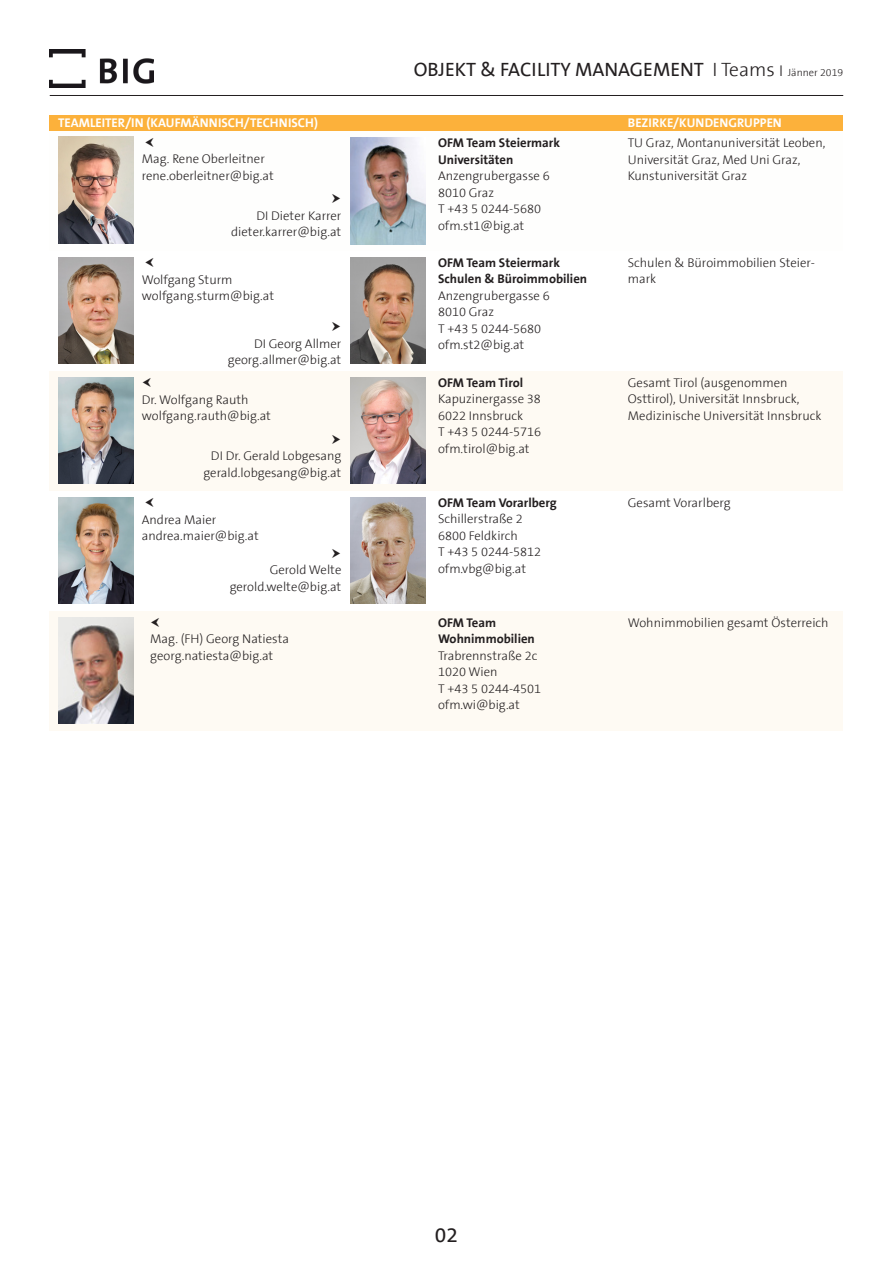
<style>
.page{position:relative;width:893px;height:1263px;background:#fff}
.page>*{position:absolute;margin:0;border:0;box-sizing:border-box;transform-origin:0 0}
._01_B_TITEL_32{font:21px "The Sans B5 Plain";color:#231f20}
._01_B_VORSPANN{font:19.5px "The Sans B5 Plain";color:#231f20}
._01_Objektmangment-F{font:300 12.75px/16.5px "The Sans B3";color:#231f20}
._02_Objektmangement{font:700 12.75px/16.5px "The Sans B7";color:#231f20}
._02_Objektmangement-2{font:300 12.75px/16.5px "The Sans B3";color:#231f20}
._02_Name{font:700 12.75px "The Sans B7";color:#fff}
.s1{font-family:"The Sans B3";font-weight:300}
.s2{font-family:"The Sans B3";font-weight:300;font-size:15.75px}
.s3{font-family:"The Sans B3";font-weight:300;font-size:10.5px}
</style>
<div class="page">
<div style="left:50px;top:371px;width:793px;height:120px;background:#fefaf3"></div>
<div style="left:50px;top:611px;width:793px;height:120px;background:#fefaf3"></div>
<hr style="left:50px;top:95px;width:793px;height:1px;background:#231f20">
<img style="left:350px;top:258px;width:75px;height:106px">
<img style="left:350px;top:498px;width:75px;height:106px">
<img style="left:350px;top:138px;width:75px;height:106px">
<img style="left:350px;top:377px;width:75px;height:107px">
<img style="left:58px;top:377px;width:76px;height:107px">
<img style="left:58px;top:498px;width:76px;height:106px">
<img style="left:58px;top:617px;width:76px;height:107px">
<div style="left:50px;top:115px;width:793px;height:15px;background:#fcb13b"></div>
<img style="left:58px;top:258px;width:76px;height:106px">
<img style="left:50px;top:49px;width:103px;height:38px">
<img style="left:58px;top:137px;width:76px;height:106px">
<p class="_01_B_VORSPANN" style="left:414px;top:59px;width:431px">OBJEKT &amp; FACILITY MANAGEMENT <span class="s1">I Teams</span> <span class="s2">I</span> <span class="s3">Jänner 2019</span></p>
<p class="_02_Name" style="left:58px;top:116px;width:261px">TEAMLEITER/IN (KAUFMÄNNISCH/TECHNISCH)</p>
<p class="_02_Name" style="left:628px;top:116px;width:156px">BEZIRKE/KUNDENGRUPPEN</p>
<p class="_01_Objektmangment-F" style="left:142px;top:151px;width:133px">Mag. Rene Oberleitner rene.oberleitner@big.at</p>
<p class="_02_Objektmangement" style="left:438px;top:135px;width:124px">OFM Team Steiermark<br>Universitäten</p>
<p class="_02_Objektmangement-2" style="left:438px;top:168px;width:113px">Anzengrubergasse 6</p>
<p class="_01_Objektmangment-F" style="left:438px;top:185px;width:58px">8010 Graz</p>
<p class="_01_Objektmangment-F" style="left:438px;top:201px;width:105px">T +43 5 0244-5680</p>
<p class="_01_Objektmangment-F" style="left:438px;top:218px;width:88px">ofm.st1@big.at</p>
<p class="_01_Objektmangment-F" style="left:628px;top:135px;width:199px">TU Graz, Montanuniversität Leoben,<br>Universität Graz, Med Uni Graz,<br>Kunstuniversität Graz</p>
<p class="_01_Objektmangment-F" style="left:231px;top:207px;width:112px;text-align:right">DI Dieter Karrer dieter.karrer@big.at</p>
<p class="_01_Objektmangment-F" style="left:142px;top:272px;width:134px">Wolfgang Sturm wolfgang.sturm@big.at</p>
<p class="_01_Objektmangment-F" style="left:254px;top:336px;width:89px">DI Georg Allmer</p>
<p class="_01_Objektmangment-F" style="left:228px;top:352px;width:115px">georg.allmer@big.at</p>
<p class="_01_Objektmangment-F" style="left:142px;top:392px;width:108px">Dr. Wolfgang Rauth</p>
<p class="_01_Objektmangment-F" style="left:142px;top:408px;width:131px">wolfgang.rauth@big.at</p>
<p class="_01_Objektmangment-F" style="left:203px;top:448px;width:139px;text-align:center">DI Dr. Gerald Lobgesang gerald.lobgesang@big.at</p>
<p class="_01_Objektmangment-F" style="left:142px;top:511px;width:76px">Andrea Maier</p>
<p class="_01_Objektmangment-F" style="left:142px;top:528px;width:118px">andrea.maier@big.at</p>
<p class="_01_Objektmangment-F" style="left:230px;top:562px;width:113px;text-align:right">Gerold Welte gerold.welte@big.at</p>
<p class="_01_Objektmangment-F" style="left:150px;top:631px;width:140px">Mag. (FH) Georg Natiesta</p>
<p class="_01_Objektmangment-F" style="left:150px;top:648px;width:125px">georg.natiesta@big.at</p>
<p class="_02_Objektmangement" style="left:438px;top:255px;width:151px">OFM Team Steiermark<br>Schulen &amp; Büroimmobilien</p>
<p class="_02_Objektmangement-2" style="left:438px;top:288px;width:113px">Anzengrubergasse 6</p>
<p class="_01_Objektmangment-F" style="left:438px;top:304px;width:58px">8010 Graz</p>
<p class="_01_Objektmangment-F" style="left:438px;top:321px;width:105px">T +43 5 0244-5680</p>
<p class="_02_Objektmangement-2" style="left:438px;top:337px;width:88px">ofm.st2@big.at</p>
<p class="_02_Objektmangement" style="left:438px;top:375px;width:87px">OFM Team Tirol</p>
<p class="_01_Objektmangment-F" style="left:438px;top:391px;width:104px">Kapuzinergasse 38</p>
<p class="_01_Objektmangment-F" style="left:438px;top:408px;width:87px">6022 Innsbruck</p>
<p class="_01_Objektmangment-F" style="left:438px;top:424px;width:105px">T +43 5 0244-5716</p>
<p class="_01_Objektmangment-F" style="left:438px;top:441px;width:93px">ofm.tirol@big.at</p>
<p class="_02_Objektmangement" style="left:438px;top:494px;width:120px">OFM Team Vorarlberg</p>
<p class="_01_Objektmangment-F" style="left:438px;top:511px;width:86px">Schillerstraße 2</p>
<p class="_01_Objektmangment-F" style="left:438px;top:528px;width:81px">6800 Feldkirch</p>
<p class="_01_Objektmangment-F" style="left:438px;top:544px;width:105px">T +43 5 0244-5812 ofm.vbg@big.at</p>
<p class="_02_Objektmangement" style="left:438px;top:614px;width:101px">OFM Team<br>Wohnimmobilien<br><span class="s1">Trabrennstraße 2c</span></p>
<p class="_01_Objektmangment-F" style="left:438px;top:664px;width:61px">1020 Wien</p>
<p class="_01_Objektmangment-F" style="left:438px;top:680px;width:105px">T +43 5 0244-4501</p>
<p class="_01_Objektmangment-F" style="left:438px;top:697px;width:83px">ofm.wi@big.at</p>
<p class="_02_Objektmangement-2" style="left:628px;top:255px;width:188px">Schulen &amp; Büroimmobilien Steier&shy;mark</p>
<p class="_01_Objektmangment-F" style="left:628px;top:375px;width:195px">Gesamt Tirol (ausgenommen<br>Osttirol), Universität Innsbruck,<br>Medizinische Universität Innsbruck</p>
<p class="_01_Objektmangment-F" style="left:628px;top:495px;width:104px">Gesamt Vorarlberg</p>
<p class="_01_Objektmangment-F" style="left:628px;top:614px;width:202px">Wohnimmobilien gesamt Österreich</p>
<p class="_01_B_TITEL_32" style="left:435px;top:1224px;width:25px">02</p>
</div>
